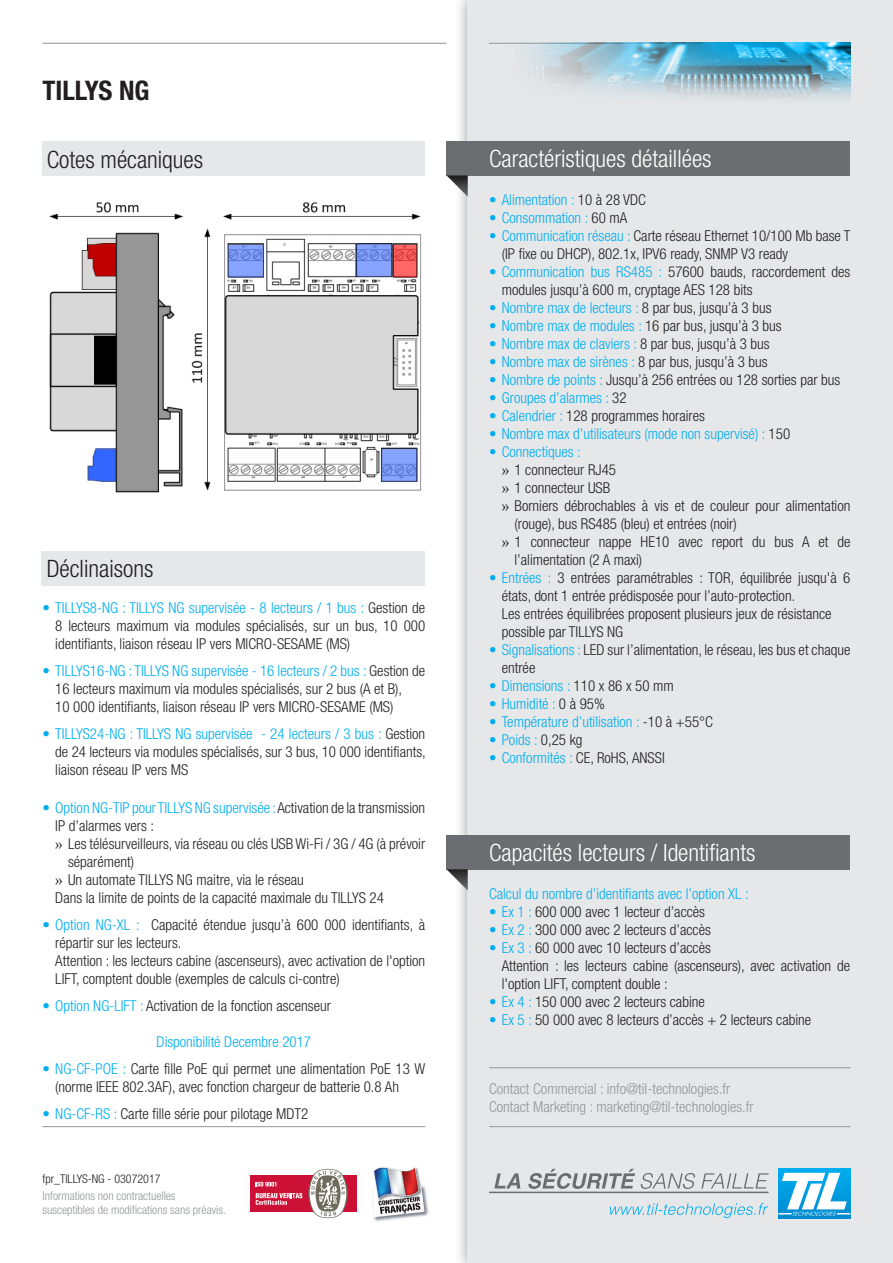
<style>
.page{position:relative;width:893px;height:1263px;background:#fff}
.page>*{position:absolute;margin:0;border:0;box-sizing:border-box;transform-origin:0 0}
.t1{font:700 condensed 27px "Helvetica Neue";color:#231f20}
.t2{font:300 condensed 24px "Helvetica Neue";color:#fff}
.t3{font:300 condensed 24px "Helvetica Neue";color:#231f20}
.t4{font:300 condensed 15px/18px "Helvetica Neue";color:#231f20}
.t5{font:300 condensed 15px "Helvetica Neue";color:#00aeef}
.t6{font:300 condensed 15px "Helvetica Neue";color:#939598}
.t7{font:300 condensed 12px/14.4px "Helvetica Neue";color:#939598}
.t8{font:300 condensed 12px "Helvetica Neue";color:#231f20}
.s1{color:#00aeef}
.s2{font-family:"Times New Roman";font-weight:400;font-stretch:normal}
.s3{color:#231f20}
</style>
<div class="page">
<div style="left:43px;top:141px;width:382px;height:34px;background:#e6e7e9"></div>
<div style="left:453px;top:0;width:440px;height:1263px;background:#231f20;opacity:.5"></div>
<div style="left:468px;top:0;width:425px;height:1263px;background:#e6e7e9"></div>
<hr style="left:43px;top:43px;width:403px;height:1px;background:#939598">
<hr style="left:489px;top:1067px;width:361px;height:1px;background:#939598">
<hr style="left:489px;top:1191px;width:279px;height:2px;background:#6c6d70">
<svg style="left:494px;top:1169px;width:275px;height:20px"></svg>
<svg style="left:610px;top:1203px;width:158px;height:15px"></svg>
<img style="left:489px;top:43px;width:361px;height:56px">
<div style="left:250px;top:1175px;width:107px;height:37px;background:#cd1136"></div>
<svg style="left:308px;top:1169px;width:40px;height:49px"></svg>
<svg style="left:256px;top:1182px;width:20px;height:4px"></svg>
<svg style="left:256px;top:1193px;width:46px;height:12px"></svg>
<hr style="left:42px;top:1126px;width:383px;height:1px;background:#939598">
<hr style="left:489px;top:1126px;width:361px;height:1px;background:#939598">
<div style="left:778px;top:1169px;width:72px;height:49px;background:linear-gradient(to right,#00aced,#00aced)"></div>
<svg style="left:778px;top:1173px;width:72px;height:43px;background:#81ccee"></svg>
<div style="left:446px;top:141px;width:404px;height:34px;background:#6c6d70"></div>
<svg style="left:446px;top:175px;width:22px;height:22px"></svg>
<div style="left:446px;top:835px;width:404px;height:34px;background:#6c6d70"></div>
<svg style="left:446px;top:869px;width:22px;height:21px"></svg>
<div style="left:41px;top:551px;width:384px;height:34px;background:#e6e7e9"></div>
<img style="left:49px;top:202px;width:373px;height:291px">
<img style="left:373px;top:1167px;width:56px;height:55px">
<p class="t1" style="left:43px;top:74px;width:109px">TILLYS NG</p>
<p class="t3" style="left:47px;top:146px;width:158px">Cotes mécaniques</p>
<p class="t3" style="left:47px;top:555px;width:108px">Déclinaisons</p>
<p class="t4" style="left:55px;top:599px;width:371px;text-align:justify;text-indent:-13px"><span class="s1">• TILLYS8-NG : TILLYS NG supervisée - 8 lecteurs / 1 bus :</span> Gestion de 8 lecteurs maximum via modules spécialisés, sur un bus, 10 000 identifiants, liaison réseau IP vers MICRO-SESAME (MS)</p>
<p class="t4" style="left:55px;top:662px;width:371px;text-indent:-13px"><span class="s1">• TILLYS16-NG : TILLYS NG supervisée - 16 lecteurs / 2 bus :</span> Gestion de<br>16 lecteurs maximum via modules spécialisés, sur 2 bus (A et B),</p>
<p class="t4" style="left:55px;top:698px;width:340px">10 000 identifiants, liaison réseau IP vers MICRO-SESAME (MS)</p>
<p class="t4" style="left:55px;top:725px;width:372px;text-align:justify;text-indent:-13px"><span class="s1">• TILLYS24-NG : TILLYS NG supervisée - 24 lecteurs / 3 bus :</span> Gestion de 24 lecteurs via modules spécialisés, sur 3 bus, 10 000 identifiants, liaison réseau IP vers MS</p>
<p class="t4" style="left:55px;top:798px;width:371px;text-indent:-13px"><span class="s1">• Option NG-TIP pour TILLYS NG supervisée :</span> Activation de la transmission<br>IP d’alarmes vers :</p>
<p class="t4" style="left:68px;top:834px;width:359px;text-indent:-13px"><span class="s2">»</span> Les télésurveilleurs, via réseau ou clés USB Wi-Fi / 3G / 4G (à prévoir séparément)</p>
<p class="t4" style="left:55px;top:870px;width:250px"><span class="s2">»</span> Un automate TILLYS NG maitre, via le réseau</p>
<p class="t4" style="left:55px;top:888px;width:330px">Dans la limite de points de la capacité maximale du TILLYS 24</p>
<p class="t4" style="left:55px;top:915px;width:371px;text-indent:-13px"><span class="s1">• Option NG-XL :</span> Capacité étendue jusqu’à 600 000 identifiants, à répartir sur les lecteurs.</p>
<p class="t4" style="left:55px;top:951px;width:371px">Attention : les lecteurs cabine (ascenseurs), avec activation de l'option<br>LIFT, comptent double (exemples de calculs ci-contre)</p>
<p class="t4" style="left:43px;top:996px;width:290px"><span class="s1">• Option NG-LIFT :</span> Activation de la fonction ascenseur</p>
<p class="t5" style="left:157px;top:1033px;width:156px">Disponibilité Decembre 2017</p>
<p class="t4" style="left:55px;top:1059px;width:371px;text-indent:-13px"><span class="s1">• NG-CF-POE :</span> Carte fille PoE qui permet une alimentation PoE 13 W (norme IEEE 802.3AF), avec fonction chargeur de batterie 0.8 Ah</p>
<p class="t4" style="left:43px;top:1104px;width:267px"><span class="s1">• NG-CF-RS :</span> Carte fille série pour pilotage MDT2</p>
<p class="t8" style="left:43px;top:1172px;width:120px">fpr_TILLYS-NG - 03072017</p>
<p class="t7" style="left:43px;top:1188px;width:185px">Informations non contractuelles susceptibles de modifications sans préavis.</p>
<p class="t2" style="left:489px;top:145px;width:224px">Caractéristiques détaillées</p>
<p class="t5" style="left:489px;top:191px;width:159px">• Alimentation : <span class="s3">10 à 28 VDC</span></p>
<p class="t5" style="left:489px;top:209px;width:140px">• Consommation : <span class="s3">60 mA</span></p>
<p class="t4" style="left:502px;top:226px;width:350px;text-indent:-13px"><span class="s1">• Communication réseau :</span> Carte réseau Ethernet 10/100 Mb base T (IP fixe ou DHCP), 802.1x, IPV6 ready, SNMP V3 ready</p>
<p class="t4" style="left:502px;top:262px;width:350px;text-indent:-13px"><span class="s1">• Communication bus RS485 :</span> 57600 bauds, raccordement des modules jusqu’à 600 m, cryptage AES 128 bits</p>
<p class="t5" style="left:489px;top:299px;width:284px">• Nombre max de lecteurs : <span class="s3">8 par bus, jusqu’à 3 bus</span></p>
<p class="t5" style="left:489px;top:317px;width:294px">• Nombre max de modules : <span class="s3">16 par bus, jusqu’à 3 bus</span></p>
<p class="t5" style="left:489px;top:335px;width:282px">• Nombre max de claviers : <span class="s3">8 par bus, jusqu’à 3 bus</span></p>
<p class="t5" style="left:489px;top:353px;width:280px">• Nombre max de sirènes : <span class="s3">8 par bus, jusqu’à 3 bus</span></p>
<p class="t4" style="left:489px;top:370px;width:353px"><span class="s1">• Nombre de points :</span> Jusqu’à 256 entrées ou 128 sorties par bus</p>
<p class="t5" style="left:489px;top:389px;width:139px">• Groupes d’alarmes : <span class="s3">32</span></p>
<p class="t4" style="left:489px;top:406px;width:218px"><span class="s1">• Calendrier :</span> 128 programmes horaires</p>
<p class="t5" style="left:489px;top:425px;width:303px">• Nombre max d’utilisateurs (mode non supervisé) : <span class="s3">150</span></p>
<p class="t5" style="left:489px;top:443px;width:93px">• Connectiques :</p>
<p class="t4" style="left:502px;top:460px;width:116px"><span class="s2">»</span> 1 connecteur RJ45</p>
<p class="t4" style="left:502px;top:478px;width:110px"><span class="s2">»</span> 1 connecteur USB</p>
<p class="t4" style="left:514px;top:496px;width:337px;text-indent:-13px"><span class="s2">»</span> Borniers débrochables à vis et de couleur pour alimentation (rouge), bus RS485 (bleu) et entrées (noir)</p>
<p class="t4" style="left:514px;top:532px;width:337px;text-indent:-13px"><span class="s2">»</span> 1 connecteur nappe HE10 avec report du bus A et de l’alimentation (2 A maxi)</p>
<p class="t4" style="left:502px;top:568px;width:350px;text-indent:-13px"><span class="s1">• Entrées :</span> 3 entrées paramétrables : TOR, équilibrée jusqu'à 6 états, dont 1 entrée prédisposée pour l’auto-protection.</p>
<p class="t4" style="left:502px;top:604px;width:331px">Les entrées équilibrées proposent plusieurs jeux de résistance</p>
<p class="t4" style="left:502px;top:622px;width:123px">possible par TILLYS NG</p>
<p class="t4" style="left:502px;top:640px;width:350px;text-indent:-13px"><span class="s1">• Signalisations :</span> LED sur l’alimentation, le réseau, les bus et chaque entrée</p>
<p class="t5" style="left:489px;top:677px;width:186px">• Dimensions : <span class="s3">110 x 86 x 50 mm</span></p>
<p class="t5" style="left:489px;top:695px;width:117px">• Humidité : <span class="s3">0 à 95%</span></p>
<p class="t5" style="left:489px;top:713px;width:226px">• Température d’utilisation : <span class="s3">-10 à +55°C</span></p>
<p class="t5" style="left:489px;top:731px;width:95px">• Poids : <span class="s3">0,25 kg</span></p>
<p class="t5" style="left:489px;top:749px;width:177px">• Conformités : <span class="s3">CE, RoHS, ANSSI</span></p>
<p class="t2" style="left:489px;top:839px;width:268px">Capacités lecteurs / Identifiants</p>
<p class="t5" style="left:489px;top:885px;width:261px">Calcul du nombre d’identifiants avec l’option XL :</p>
<p class="t4" style="left:489px;top:902px;width:218px"><span class="s1">• Ex 1 :</span> 600 000 avec 1 lecteur d’accès</p>
<p class="t4" style="left:489px;top:920px;width:223px"><span class="s1">• Ex 2 :</span> 300 000 avec 2 lecteurs d’accès</p>
<p class="t4" style="left:489px;top:938px;width:223px"><span class="s1">• Ex 3 :</span> 60 000 avec 10 lecteurs d’accès</p>
<p class="t4" style="left:502px;top:956px;width:350px">Attention : les lecteurs cabine (ascenseurs), avec activation de l'option LIFT, comptent double :</p>
<p class="t4" style="left:489px;top:992px;width:217px"><span class="s1">• Ex 4 :</span> 150 000 avec 2 lecteurs cabine</p>
<p class="t4" style="left:489px;top:1010px;width:324px"><span class="s1">• Ex 5 :</span> 50 000 avec 8 lecteurs d’accès + 2 lecteurs cabine</p>
<p class="t6" style="left:489px;top:1080px;width:243px">Contact Commercial : info@til-technologies.fr</p>
<p class="t6" style="left:489px;top:1098px;width:266px">Contact Marketing : marketing@til-technologies.fr</p>
</div>
